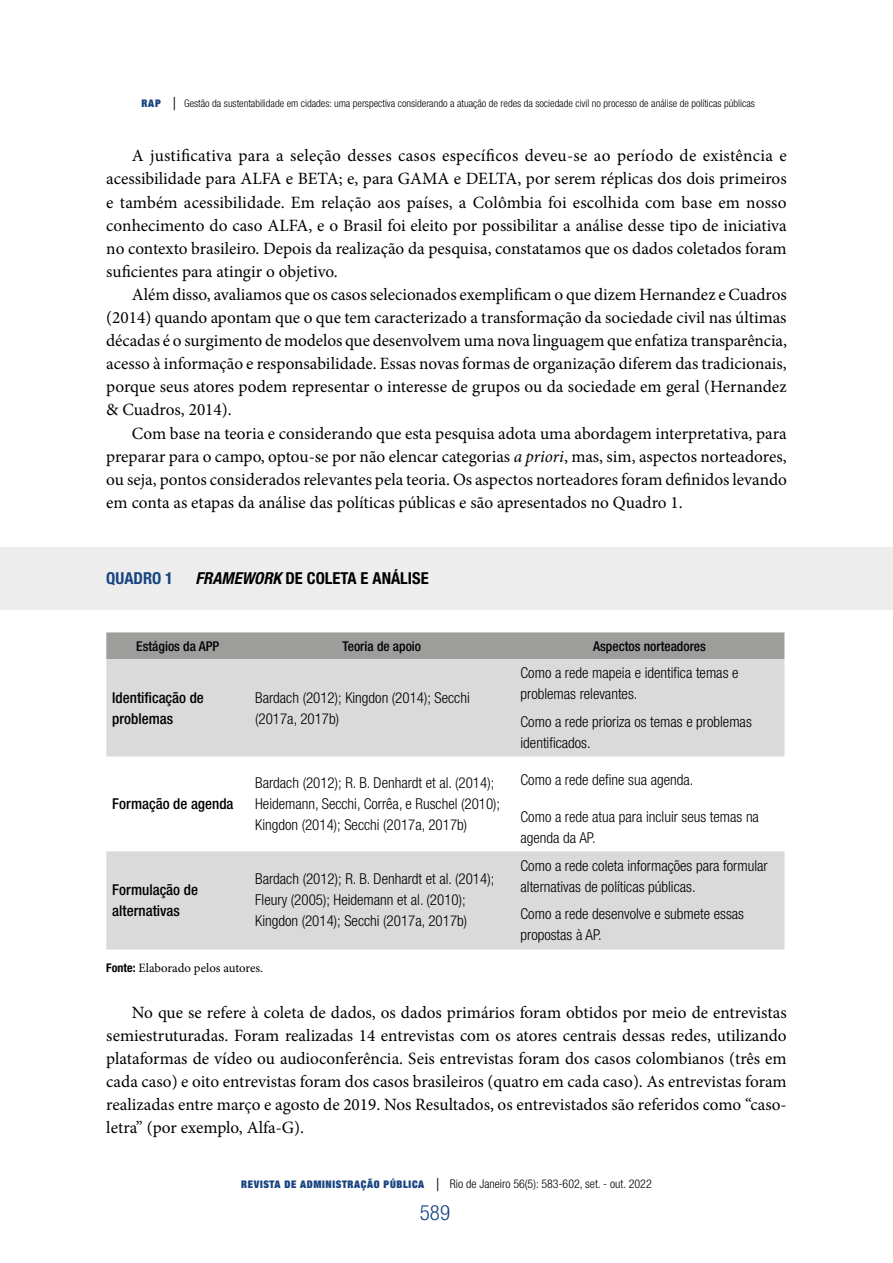
<style>
.page{position:relative;width:893px;height:1263px;background:#fff}
.page>*{position:absolute;margin:0;border:0;box-sizing:border-box;transform-origin:0 0}
.t1{font:300 condensed 21px "Helvetica Neue LT Std";color:#184480}
.t2{font:17.25px/23.1px "Minion Pro";color:#000;text-align:justify}
.t3{font:700 condensed 16.5px "Helvetica Neue LT Std";color:#000}
.t4{font:700 condensed 16.5px "Helvetica Neue LT Std";color:#184480}
.t5{font:300 condensed 15px/21px "Helvetica Neue LT Std";color:#000}
.t6{font:500 condensed 15px/21px "Helvetica Neue LT Std";color:#000}
.t7{font:500 condensed 13.5px "Helvetica Neue LT Std";color:#000}
.t8{font:12.75px "Minion Pro";color:#000}
.t9{font:300 condensed 12px "Helvetica Neue LT Std";color:#000}
.t10{font:300 condensed 10.5px "Helvetica Neue LT Std";color:#000}
.s1{font-family:"Helvetica Neue";font-weight:900;font-stretch:expanded;color:#184480}
.s2{font-size:18px}
.s3{font-style:italic}
.s4{font-family:"Helvetica Neue LT Std";font-weight:700;font-stretch:condensed;font-size:12px}
.s5{font-family:"Helvetica Neue";font-weight:900;font-stretch:expanded;font-size:10.5px;color:#184480}
</style>
<div class="page">
<div style="left:0;top:547px;width:893px;height:63px;background:#ededed"></div>
<div style="left:106px;top:632px;width:678px;height:27px;background:#9d9d9c"></div>
<svg style="left:106px;top:659px;width:678px;height:289px;fill:#dadada"></svg>
<hr style="left:106px;top:948px;width:143px;height:1px;background:#dadada">
<hr style="left:249px;top:948px;width:265px;height:1px;background:#dadada">
<hr style="left:514px;top:948px;width:270px;height:1px;background:#dadada">
<p class="t10" style="left:141px;top:98px;width:615px"><span class="s1">RAP</span> <span class="s2">|</span> Gestão da sustentabilidade em cidades: uma perspectiva considerando a atuação de redes da sociedade civil no processo de análise de políticas públicas</p>
<p class="t2" style="left:106px;top:144px;width:682px;text-indent:26px">A justificativa para a seleção desses casos específicos deveu-se ao período de existência e acessibilidade para ALFA e BETA; e, para GAMA e DELTA, por serem réplicas dos dois primeiros e também acessibilidade. Em relação aos países, a Colômbia foi escolhida com base em nosso conhecimento do caso ALFA, e o Brasil foi eleito por possibilitar a análise desse tipo de iniciativa no contexto brasileiro. Depois da realização da pesquisa, constatamos que os dados coletados foram suficientes para atingir o objetivo.</p>
<p class="t2" style="left:106px;top:283px;width:682px;text-indent:26px">Além disso, avaliamos que os casos selecionados exemplificam o que dizem Hernandez e Cuadros (2014) quando apontam que o que tem caracterizado a transformação da sociedade civil nas últimas décadas é o surgimento de modelos que desenvolvem uma nova linguagem que enfatiza transparência, acesso à informação e responsabilidade. Essas novas formas de organização diferem das tradicionais, porque seus atores podem representar o interesse de grupos ou da sociedade em geral (Hernandez &amp; Cuadros, 2014).</p>
<p class="t2" style="left:106px;top:422px;width:682px;text-indent:26px">Com base na teoria e considerando que esta pesquisa adota uma abordagem interpretativa, para preparar para o campo, optou-se por não elencar categorias <span class="s3">a priori</span>, mas, sim, aspectos norteadores, ou seja, pontos considerados relevantes pela teoria. Os aspectos norteadores foram definidos levando em conta as etapas da análise das políticas públicas e são apresentados no Quadro 1.</p>
<p class="t4" style="left:106px;top:568px;width:68px">QUADRO 1</p>
<p class="t3" style="left:196px;top:568px;width:235px"><span class="s3">FRAMEWORK</span> DE COLETA E ANÁLISE</p>
<p class="t7" style="left:136px;top:638px;width:84px">Estágios da APP</p>
<p class="t7" style="left:342px;top:638px;width:80px">Teoria de apoio</p>
<p class="t7" style="left:593px;top:638px;width:114px">Aspectos norteadores</p>
<p class="t6" style="left:112px;top:687px;width:93px">Identificação de problemas</p>
<p class="t5" style="left:255px;top:687px;width:216px">Bardach (2012); Kingdon (2014); Secchi (2017a, 2017b)</p>
<p class="t5" style="left:520px;top:662px;width:219px">Como a rede mapeia e identifica temas e problemas relevantes.</p>
<p class="t5" style="left:520px;top:711px;width:233px">Como a rede prioriza os temas e problemas identificados.</p>
<p class="t6" style="left:112px;top:793px;width:123px">Formação de agenda</p>
<p class="t5" style="left:255px;top:772px;width:246px">Bardach (2012); R. B. Denhardt et al. (2014);<br>Heidemann, Secchi, Corrêa, e Ruschel (2010);<br>Kingdon (2014); Secchi (2017a, 2017b)</p>
<p class="t5" style="left:520px;top:769px;width:174px">Como a rede define sua agenda.</p>
<p class="t5" style="left:520px;top:806px;width:240px">Como a rede atua para incluir seus temas na agenda da AP.</p>
<p class="t6" style="left:112px;top:879px;width:87px">Formulação de alternativas</p>
<p class="t5" style="left:255px;top:868px;width:241px">Bardach (2012); R. B. Denhardt et al. (2014);<br>Fleury (2005); Heidemann et al. (2010);<br>Kingdon (2014); Secchi (2017a, 2017b)</p>
<p class="t5" style="left:520px;top:855px;width:249px">Como a rede coleta informações para formular alternativas de políticas públicas.</p>
<p class="t5" style="left:520px;top:903px;width:225px">Como a rede desenvolve e submete essas propostas à AP.</p>
<p class="t8" style="left:106px;top:959px;width:158px"><span class="s4">Fonte:</span> Elaborado pelos autores.</p>
<p class="t2" style="left:106px;top:1001px;width:682px;text-indent:26px">No que se refere à coleta de dados, os dados primários foram obtidos por meio de entrevistas semiestruturadas. Foram realizadas 14 entrevistas com os atores centrais dessas redes, utilizando plataformas de vídeo ou audioconferência. Seis entrevistas foram dos casos colombianos (três em cada caso) e oito entrevistas foram dos casos brasileiros (quatro em cada caso). As entrevistas foram realizadas entre março e agosto de 2019. Nos Resultados, os entrevistados são referidos como “caso&shy;letra” (por exemplo, Alfa-G).</p>
<p class="t9" style="left:241px;top:1176px;width:412px"><span class="s5">REVISTA DE ADMINISTRAÇÃO PÚBLICA</span> <span class="s2">|</span> Rio de Janeiro 56(5): 583-602, set. - out. 2022</p>
<p class="t1" style="left:420px;top:1200px;width:32px">589</p>
</div>
